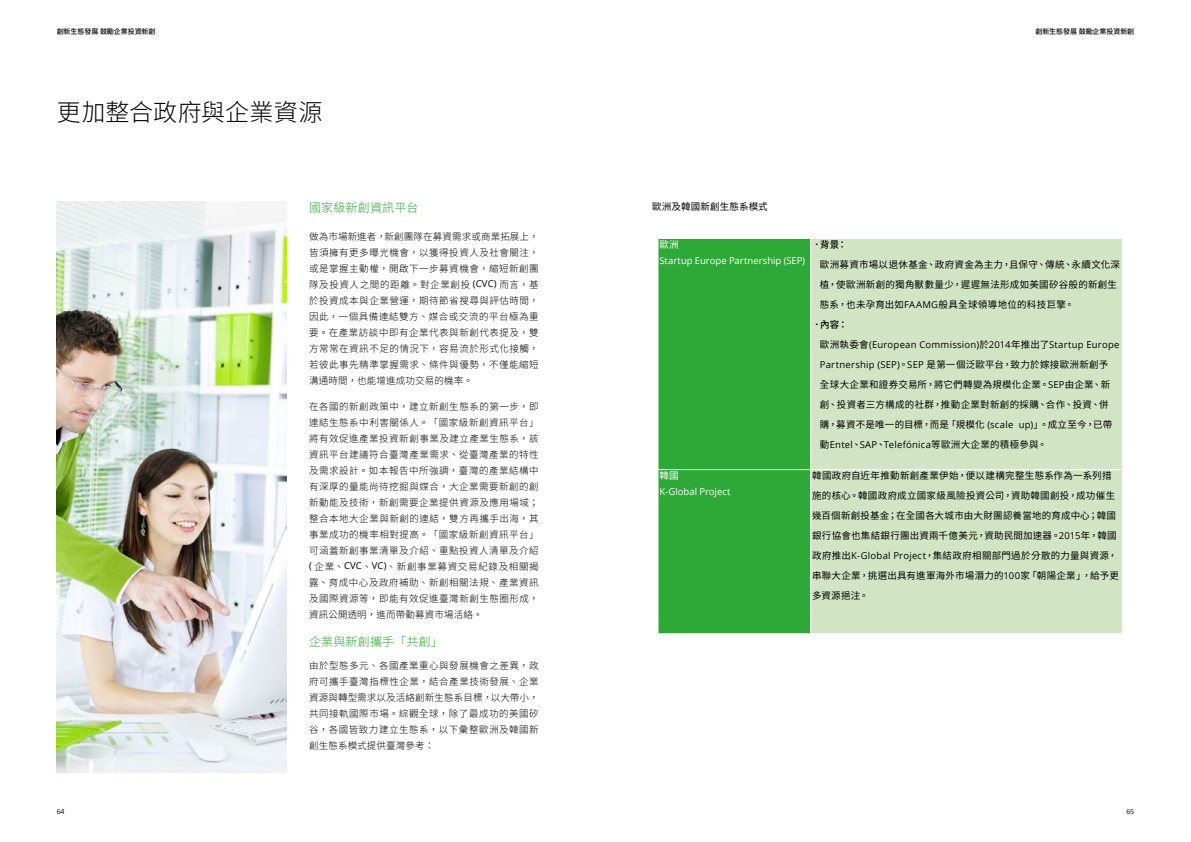
<style>
.page{position:relative;width:1191px;height:842px;background:#fff}
.page>*{position:absolute;margin:0;border:0;box-sizing:border-box;transform-origin:0 0}
.t1{font:300 24px "Noto Sans CJ Ktc";letter-spacing:.005em;color:#000}
.t2{font:300 12px "Noto Sans CJ Ktc";letter-spacing:.015em;color:#2ea836}
.t3{font:300 9.5px/16px "Noto Sans CJ Ktc";letter-spacing:.055em;color:#000;text-align:justify}
.t4{font:9.5px/20px "Noto Sans CJ Ktc";letter-spacing:.03em;color:#000}
.t5{font:9.5px "Open Sans";letter-spacing:.025em;color:#000}
.t6{font:9.5px "Open Sans";color:#fff}
.t7{font:500 9.5px "Noto Sans CJ Ktc";color:#000}
.t8{font:9.5px "Noto Sans CJ Ktc";color:#fff}
.t9{font:500 7px "Noto Sans CJ Ktc";letter-spacing:-.01em;color:#000}
.t10{font:7px "Open Sans";color:#000}
.s1{font-family:"Open Sans";font-weight:400}
.s2{font-family:"Open Sans"}
.s3{font-family:"Noto Sans CJ Ktc"}
</style>
<div class="page">
<img style="left:57px;top:201px;width:229px;height:571px">
<div style="left:658px;top:239px;width:152px;height:394px;background:#2ea836"></div>
<div style="left:811px;top:239px;width:311px;height:394px;background:#d1e5c5"></div>
<hr style="left:657px;top:469px;width:153px;height:1px;background:#fff">
<hr style="left:810px;top:469px;width:312px;height:1px;background:#fff">
<p class="t9" style="left:57px;top:28px;width:100px">創新生態發展鼓勵企業投資新創</p>
<p class="t9" style="left:1035px;top:28px;width:100px">創新生態發展鼓勵企業投資新創</p>
<h1 class="t1" style="left:57px;top:99px;width:267px">更加整合政府與企業資源</h1>
<p class="t2" style="left:309px;top:201px;width:111px">國家級新創資訊平台</p>
<p class="t3" style="left:309px;top:228px;width:231px">做為市場新進者，新創團隊在募資需求或商業拓展上，皆須擁有更多曝光機會，以獲得投資人及社會關注，或是掌握主動權，開啟下一步募資機會，縮短新創團隊及投資人之間的距離。對企業創投 <span class="s1">(CVC)</span> 而言，基於投資成本與企業營運，期待節省搜尋與評估時間，因此，一個具備連結雙方、媒合或交流的平台極為重要。在產業訪談中即有企業代表與新創代表提及，雙方常常在資訊不足的情況下，容易流於形式化接觸，若彼此事先精準掌握需求、條件與優勢，不僅能縮短溝通時間，也能增進成功交易的機率。</p>
<p class="t3" style="left:309px;top:398px;width:231px">在各國的新創政策中，建立新創生態系的第一步，即連結生態系中利害關係人。「國家級新創資訊平台」將有效促進產業投資新創事業及建立產業生態系，該資訊平台建議符合臺灣產業需求、從臺灣產業的特性及需求設計。如本報告中所強調，臺灣的產業結構中有深厚的量能尚待挖掘與媒合，大企業需要新創的創新動能及技術，新創需要企業提供資源及應用場域；整合本地大企業與新創的連結，雙方再攜手出海，其事業成功的機率相對提高。「國家級新創資訊平台」可涵蓋新創事業清單及介紹、重點投資人清單及介紹<span class="s1">(</span> 企業、<span class="s1">CVC</span>、<span class="s1">VC)</span>、新創事業募資交易紀錄及相關揭露、育成中心及政府補助、新創相關法規、產業資訊及國際資源等，即能有效促進臺灣新創生態圈形成，資訊公開透明，進而帶動募資市場活絡。</p>
<p class="t2" style="left:309px;top:635px;width:135px">企業與新創攜手「共創」</p>
<p class="t3" style="left:309px;top:657px;width:231px">由於型態多元、各國產業重心與發展機會之差異，政府可攜手臺灣指標性企業，結合產業技術發展、企業資源與轉型需求以及活絡創新生態系目標，以大帶小，共同接軌國際市場。綜觀全球，除了最成功的美國矽谷，各國皆致力建立生態系，以下彙整歐洲及韓國新創生態系模式提供臺灣參考：</p>
<p class="t4" style="left:652px;top:196px;width:117px">歐洲及韓國新創生態系模式</p>
<p class="t8" style="left:659px;top:239px;width:21px">歐洲</p>
<p class="t6" style="left:659px;top:254px;width:147px">Startup Europe Partnership (SEP)</p>
<p class="t7" style="left:812px;top:239px;width:36px">．背景：</p>
<p class="t4" style="left:820px;top:255px;width:301px">歐洲募資市場以退休基金、政府資金為主力，且保守、傳統、永續文化深</p>
<p class="t4" style="left:820px;top:275px;width:298px">植，使歐洲新創的獨角獸數量少，遲遲無法形成如美國矽谷般的新創生</p>
<p class="t4" style="left:820px;top:295px;width:256px">態系，也未孕育出如<span class="s2">FAAMG</span>般具全球領導地位的科技巨擎。</p>
<p class="t7" style="left:812px;top:319px;width:37px">．內容：</p>
<p class="t5" style="left:820px;top:338px;width:301px"><span class="s3">歐洲執委會</span>(European Commission)<span class="s3">於</span>2014<span class="s3">年推出了</span>Startup Europe</p>
<p class="t4" style="left:820px;top:355px;width:294px"><span class="s2">Partnership (SEP)</span>。<span class="s2">SEP</span> 是第一個泛歐平台，致力於嫁接歐洲新創予全球大企業和證券交易所，將它們轉變為規模化企業。<span class="s2">SEP</span>由企業、新創、投資者三方構成的社群，推動企業對新創的採購、合作、投資、併購，募資不是唯一的目標，而是「規模化 <span class="s2">(scale up)</span>」。成立至今，已帶</p>
<p class="t5" style="left:820px;top:438px;width:228px"><span class="s3">動</span>Entel<span class="s3">、</span>SAP<span class="s3">、</span>Telefónica<span class="s3">等歐洲大企業的積極參與。</span></p>
<p class="t8" style="left:659px;top:470px;width:21px">韓國</p>
<p class="t6" style="left:659px;top:485px;width:73px">K-Global Project</p>
<p class="t4" style="left:812px;top:466px;width:308px">韓國政府自近年推動新創產業伊始，便以建構完整生態系作為一系列措施的核心。韓國政府成立國家級風險投資公司，資助韓國創投，成功催生幾百個新創投基金；在全國各大城市由大財團認養當地的育成中心；韓國銀行協會也集結銀行團出資兩千億美元，資助民間加速器。<span class="s2">2015</span>年，韓國政府推出<span class="s2">K-Global Project</span>，集結政府相關部門過於分散的力量與資源，串聯大企業，挑選出具有進軍海外市場潛力的<span class="s2">100</span>家「朝陽企業」，給予更多資源挹注。</p>
<p class="t10" style="left:57px;top:807px;width:9px">64</p>
<p class="t10" style="left:1126px;top:807px;width:9px">65</p>
</div>
